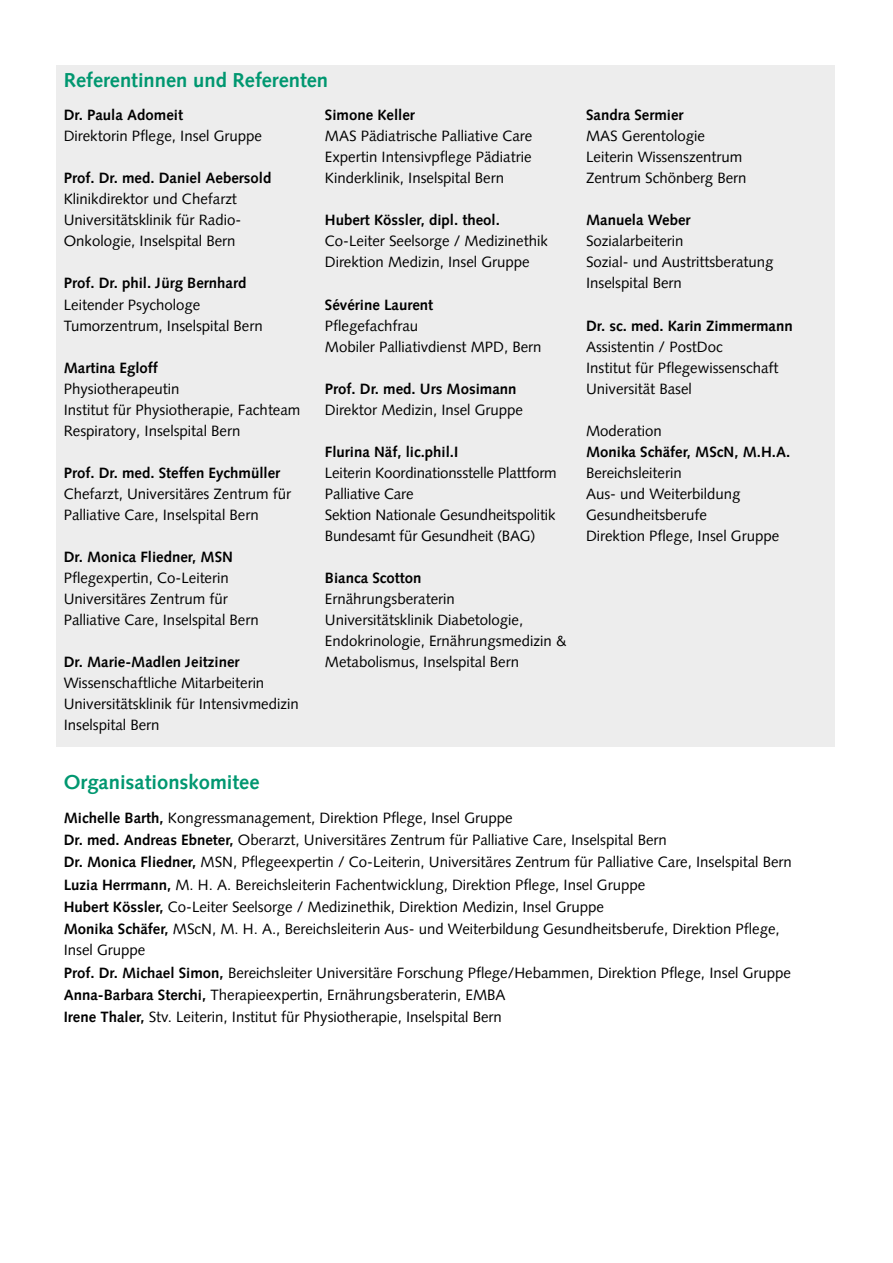
<style>
.page{position:relative;width:893px;height:1263px;background:#fff}
.page>*{position:absolute;margin:0;border:0;box-sizing:border-box;transform-origin:0 0}
.t1{font:700 20.25px "Syntax LT Pro";color:#009770}
.t2{font:15px/21px "Syntax LT Pro";color:#000}
.t3{font:700 15px "Syntax LT Pro";color:#000}
.s1{font-weight:700}
</style>
<div class="page">
<div style="left:57px;top:66px;width:778px;height:681px;background:#ededed"></div>
<h1 class="t1" style="left:64px;top:68px;width:266px">Referentinnen und Referenten</h1>
<p class="t3" style="left:64px;top:106px;width:121px">Dr. Paula Adomeit</p>
<p class="t2" style="left:64px;top:126px;width:200px">Direktorin Pflege, Insel Gruppe</p>
<p class="t3" style="left:64px;top:169px;width:209px">Prof. Dr. med. Daniel Aebersold</p>
<p class="t2" style="left:64px;top:189px;width:179px">Klinikdirektor und Chefarzt<br>Universitätsklinik für Radio-<br>Onkologie, Inselspital Bern</p>
<p class="t3" style="left:64px;top:274px;width:184px">Prof. Dr. phil. Jürg Bernhard</p>
<p class="t2" style="left:64px;top:294px;width:200px">Leitender Psychologe<br>Tumorzentrum, Inselspital Bern</p>
<p class="t3" style="left:64px;top:358px;width:95px">Martina Egloff</p>
<p class="t2" style="left:64px;top:378px;width:238px">Physiotherapeutin<br>Institut für Physiotherapie, Fachteam<br>Respiratory, Inselspital Bern</p>
<p class="t3" style="left:64px;top:463px;width:218px">Prof. Dr. med. Steffen Eychmüller</p>
<p class="t2" style="left:64px;top:483px;width:229px">Chefarzt, Universitäres Zentrum für<br>Palliative Care, Inselspital Bern</p>
<p class="t3" style="left:64px;top:547px;width:171px">Dr. Monica Fliedner, MSN</p>
<p class="t2" style="left:64px;top:567px;width:196px">Pflegexpertin, Co-Leiterin<br>Universitäres Zentrum für<br>Palliative Care, Inselspital Bern</p>
<p class="t3" style="left:64px;top:652px;width:177px">Dr. Marie-Madlen Jeitziner</p>
<p class="t2" style="left:64px;top:672px;width:237px">Wissenschaftliche Mitarbeiterin<br>Universitätsklinik für Intensivmedizin<br>Inselspital Bern</p>
<p class="t3" style="left:325px;top:106px;width:92px">Simone Keller</p>
<p class="t2" style="left:325px;top:126px;width:209px;text-align:justify">MAS Pädiatrische Palliative Care Expertin Intensivpflege Pädiatrie Kinderklinik, Inselspital Bern</p>
<p class="t3" style="left:325px;top:211px;width:177px">Hubert Kössler, dipl. theol.</p>
<p class="t2" style="left:325px;top:231px;width:224px">Co-Leiter Seelsorge / Medizinethik<br>Direktion Medizin, Insel Gruppe</p>
<p class="t3" style="left:325px;top:295px;width:110px">Sévérine Laurent</p>
<p class="t2" style="left:325px;top:315px;width:218px">Pflegefachfrau<br>Mobiler Palliativdienst MPD, Bern</p>
<p class="t3" style="left:325px;top:379px;width:193px">Prof. Dr. med. Urs Mosimann</p>
<p class="t2" style="left:325px;top:399px;width:200px">Direktor Medizin, Insel Gruppe</p>
<p class="t3" style="left:325px;top:442px;width:135px">Flurina Näf, lic.phil.I</p>
<p class="t2" style="left:325px;top:462px;width:233px">Leiterin Koordinationsstelle Plattform<br>Palliative Care<br>Sektion Nationale Gesundheitspolitik<br>Bundesamt für Gesundheit (BAG)</p>
<p class="t3" style="left:325px;top:568px;width:98px">Bianca Scotton</p>
<p class="t2" style="left:325px;top:588px;width:243px">Ernährungsberaterin<br>Universitätsklinik Diabetologie,<br>Endokrinologie, Ernährungsmedizin &amp;<br>Metabolismus, Inselspital Bern</p>
<p class="t3" style="left:586px;top:106px;width:99px">Sandra Sermier</p>
<p class="t2" style="left:586px;top:126px;width:162px">MAS Gerentologie<br>Leiterin Wissenszentrum<br>Zentrum Schönberg Bern</p>
<p class="t3" style="left:586px;top:211px;width:106px">Manuela Weber</p>
<p class="t2" style="left:586px;top:231px;width:189px">Sozialarbeiterin<br>Sozial- und Austrittsberatung<br>Inselspital Bern</p>
<p class="t3" style="left:586px;top:316px;width:208px">Dr. sc. med. Karin Zimmermann</p>
<p class="t2" style="left:586px;top:336px;width:194px">Assistentin / PostDoc<br>Institut für Pflegewissenschaft<br>Universität Basel</p>
<p class="t2" style="left:586px;top:420px;width:77px">Moderation</p>
<p class="t3" style="left:586px;top:442px;width:206px">Monika Schäfer, MScN, M.H.A.</p>
<p class="t2" style="left:586px;top:462px;width:195px">Bereichsleiterin<br>Aus- und Weiterbildung<br>Gesundheitsberufe<br>Direktion Pflege, Insel Gruppe</p>
<h1 class="t1" style="left:64px;top:770px;width:197px">Organisationskomitee</h1>
<p class="t2" style="left:64px;top:807px;width:730px;line-height:22.2px"><span class="s1">Michelle Barth,</span> Kongressmanagement, Direktion Pflege, Insel Gruppe<br><span class="s1">Dr. med. Andreas Ebneter,</span> Oberarzt, Universitäres Zentrum für Palliative Care, Inselspital Bern<br><span class="s1">Dr. Monica Fliedner,</span> MSN, Pflegeexpertin / Co-Leiterin, Universitäres Zentrum für Palliative Care, Inselspital Bern <span class="s1">Luzia Herrmann,</span> M. H. A. Bereichsleiterin Fachentwicklung, Direktion Pflege, Insel Gruppe<br><span class="s1">Hubert Kössler,</span> Co-Leiter Seelsorge / Medizinethik, Direktion Medizin, Insel Gruppe<br><span class="s1">Monika Schäfer,</span> MScN, M. H. A., Bereichsleiterin Aus- und Weiterbildung Gesundheitsberufe, Direktion Pflege, Insel Gruppe<br><span class="s1">Prof. Dr. Michael Simon,</span> Bereichsleiter Universitäre Forschung Pflege/Hebammen, Direktion Pflege, Insel Gruppe <span class="s1">Anna-Barbara Sterchi,</span> Therapieexpertin, Ernährungsberaterin, EMBA<br><span class="s1">Irene Thaler,</span> Stv. Leiterin, Institut für Physiotherapie, Inselspital Bern</p>
</div>
